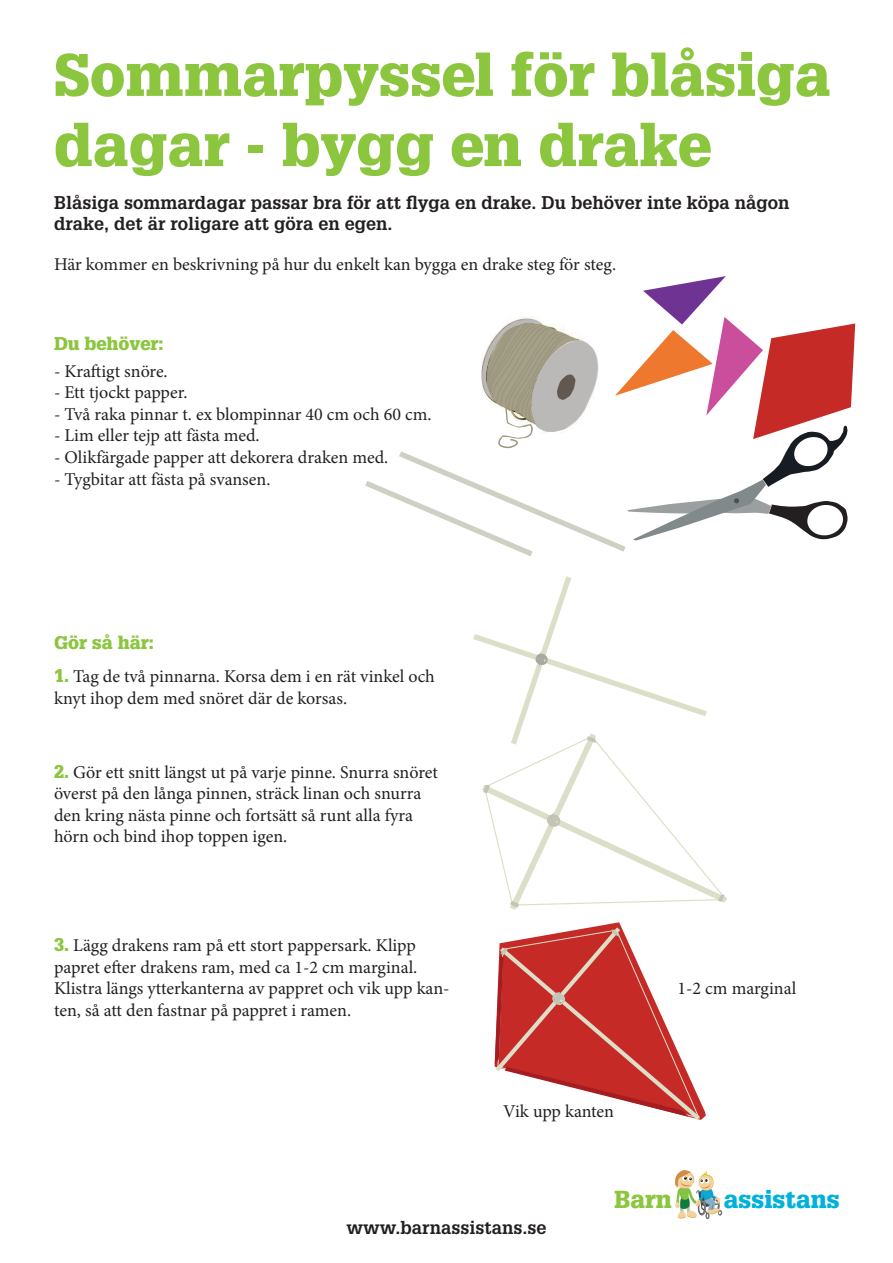
<style>
.page{position:relative;width:893px;height:1263px;background:#fff}
.page>*{position:absolute;margin:0;border:0;box-sizing:border-box;transform-origin:0 0}
.t1{font:900 58.5px/70.2px "Glypha LT Std";color:#8bc63e}
.t2{font:900 24px "Glypha LT Std";color:#00b1dc}
.t3{font:900 24px "Glypha LT Std";color:#8bc63e}
.t4{font:18px/21.6px "Minion Pro";color:#231f20}
.t5{font:700 18px/21.6px "Glypha LT Std";color:#231f20}
.t6{font:900 18px "Glypha LT Std";color:#8bc63e}
.s1{font-family:"Glypha LT Std";font-weight:900;color:#8bc63e}
</style>
<div class="page">
<svg style="left:365px;top:276px;width:490px;height:280px"></svg>
<svg style="left:473px;top:576px;width:254px;height:334px"></svg>
<svg style="left:494px;top:922px;width:228px;height:297px"></svg>
<p class="t1" style="left:54px;top:40px;width:778px">Sommarpyssel för blåsiga dagar - bygg en drake</p>
<p class="t5" style="left:54px;top:191px;width:737px">Blåsiga sommardagar passar bra för att flyga en drake. Du behöver inte köpa någon drake, det är roligare att göra en egen.</p>
<p class="t4" style="left:54px;top:253px;width:564px">Här kommer en beskrivning på hur du enkelt kan bygga en drake steg för steg.</p>
<p class="t6" style="left:54px;top:333px;width:111px">Du behöver:</p>
<p class="t4" style="left:54px;top:360px;width:115px">- Kraftigt snöre.</p>
<p class="t4" style="left:54px;top:382px;width:135px">- Ett tjockt papper.</p>
<p class="t4" style="left:54px;top:403px;width:379px">- Två raka pinnar t. ex blompinnar 40 cm och 60 cm.</p>
<p class="t4" style="left:54px;top:425px;width:207px">- Lim eller tejp att fästa med.</p>
<p class="t4" style="left:54px;top:447px;width:336px">- Olikfärgade papper att dekorera draken med.</p>
<p class="t4" style="left:54px;top:468px;width:218px">- Tygbitar att fästa på svansen.</p>
<p class="t6" style="left:54px;top:631px;width:101px">Gör så här:</p>
<p class="t4" style="left:54px;top:665px;width:382px"><span class="s1">1.</span> Tag de två pinnarna. Korsa dem i en rät vinkel och knyt ihop dem med snöret där de korsas.</p>
<p class="t4" style="left:54px;top:761px;width:385px"><span class="s1">2.</span> Gör ett snitt längst ut på varje pinne. Snurra snöret överst på den långa pinnen, sträck linan och snurra den kring nästa pinne och fortsätt så runt alla fyra hörn och bind ihop toppen igen.</p>
<p class="t4" style="left:54px;top:935px;width:397px"><span class="s1">3.</span> Lägg drakens ram på ett stort pappersark. Klipp papret efter drakens ram, med ca 1-2 cm marginal.<br>Klistra längs ytterkanterna av pappret och vik upp kan&shy;ten, så att den fastnar på pappret i ramen.</p>
<p class="t4" style="left:503px;top:1100px;width:112px">Vik upp kanten</p>
<p class="t4" style="left:677px;top:977px;width:120px">1-2 cm marginal</p>
<p class="t3" style="left:614px;top:1185px;width:59px">Barn</p>
<p class="t2" style="left:724px;top:1185px;width:117px">assistans</p>
<p class="t5" style="left:346px;top:1217px;width:201px">www.barnassistans.se</p>
</div>
